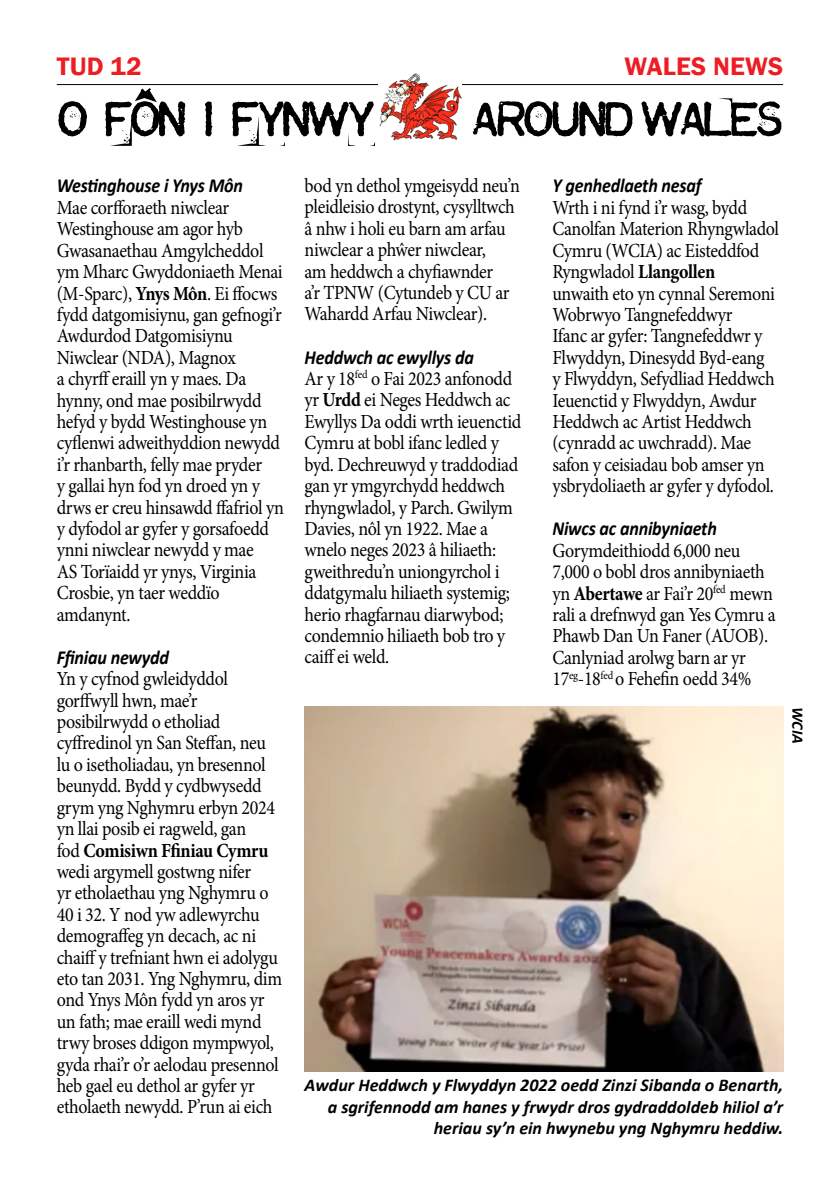
<style>
.page{position:relative;width:840px;height:1191px;background:#fff}
.page>*{position:absolute;margin:0;border:0;box-sizing:border-box;transform-origin:0 0}
.t1{font:48px "Kingthings Printingkit";letter-spacing:-.06em;color:#000;scale:1.1 1}
.t2{font:600 26px "Franklin Gothic";letter-spacing:.01em;color:#ed1d24}
.t3{font:20px/21.4px "Minion Pro";letter-spacing:-.02em;color:#000;scale:.9 1}
.t4{font:italic 700 20px "Calibri";letter-spacing:-.01em;color:#000;scale:.9 1}
.t5{font:italic 700 18px/21.6px "Calibri";color:#000;text-align:right}
.t6{font:italic 700 16px "Calibri";color:#000}
.s1{font-weight:700}
</style>
<div class="page">
<hr style="left:57px;top:84px;width:725px;height:1px;background:#000">
<img style="left:378px;top:73px;width:83px;height:68px">
<svg style="left:135px;top:88px;width:22px;height:14px"></svg>
<img style="left:304px;top:707px;width:478px;height:364px">
<h2 class="t2" style="left:57px;top:50px;width:86px">TUD 12</h2>
<h2 class="t2" style="left:624px;top:50px;width:160px">WALES NEWS</h2>
<h1 class="t1" style="left:57px;top:93px;width:290px">O FON I FYNWY</h1>
<h1 class="t1" style="left:471px;top:93px;width:284px">AROUND WALES</h1>
<p class="t4" style="left:57px;top:172px;width:208px">Westinghouse i Ynys Môn</p>
<p class="t3" style="left:57px;top:197px;width:254px">Mae corfforaeth niwclear<br>Westinghouse am agor hyb<br>Gwasanaethau Amgylcheddol ym Mharc Gwyddoniaeth Menai (M-Sparc), <span class="s1">Ynys Môn</span>. Ei ffocws fydd datgomisiynu, gan gefnogi’r<br>Awdurdod Datgomisiynu<br>Niwclear (NDA), Magnox<br>a chyrff eraill yn y maes. Da hynny, ond mae posibilrwydd hefyd y bydd Westinghouse yn cyflenwi adweithyddion newydd i’r rhanbarth, felly mae pryder<br>y gallai hyn fod yn droed yn y drws er creu hinsawdd ffafriol yn y dyfodol ar gyfer y gorsafoedd ynni niwclear newydd y mae<br>AS Torïaidd yr ynys, Virginia<br>Crosbie, yn taer weddïo amdanynt.</p>
<p class="t4" style="left:57px;top:643px;width:126px">Ffiniau newydd</p>
<p class="t3" style="left:57px;top:668px;width:252px">Yn y cyfnod gwleidyddol gorffwyll hwn, mae’r posibilrwydd o etholiad cyffredinol yn San Steffan, neu lu o isetholiadau, yn bresennol beunydd. Bydd y cydbwysedd grym yng Nghymru erbyn 2024 yn llai posib ei ragweld, gan<br>fod <span class="s1">Comisiwn Ffiniau Cymru </span>wedi argymell gostwng nifer<br>yr etholaethau yng Nghymru o<br>40 i 32. Y nod yw adlewyrchu demograffeg yn decach, ac ni chaiff y trefniant hwn ei adolygu eto tan 2031. Yng Nghymru, dim ond Ynys Môn fydd yn aros yr un fath; mae eraill wedi mynd trwy broses ddigon mympwyol, gyda rhai’r o’r aelodau presennol heb gael eu dethol ar gyfer yr etholaeth newydd. P’run ai eich</p>
<p class="t3" style="left:304px;top:175px;width:241px">bod yn dethol ymgeisydd neu’n pleidleisio drostynt, cysylltwch â nhw i holi eu barn am arfau niwclear a phŵer niwclear,<br>am heddwch a chyfiawnder<br>a’r TPNW (Cytundeb y CU ar<br>Wahardd Arfau Niwclear).</p>
<p class="t4" style="left:304px;top:343px;width:189px">Heddwch ac ewyllys da</p>
<p class="t3" style="left:304px;top:368px;width:242px">Ar y 18<sup>fed</sup> o Fai 2023 anfonodd yr <span class="s1">Urdd</span> ei Neges Heddwch ac<br>Ewyllys Da oddi wrth ieuenctid<br>Cymru at bobl ifanc ledled y byd. Dechreuwyd y traddodiad gan yr ymgyrchydd heddwch rhyngwladol, y Parch. Gwilym<br>Davies, nôl yn 1922. Mae a wnelo neges 2023 â hiliaeth: gweithredu’n uniongyrchol i ddatgymalu hiliaeth systemig; herio rhagfarnau diarwybod; condemnio hiliaeth bob tro y caiff ei weld.</p>
<p class="t4" style="left:552px;top:172px;width:167px">Y genhedlaeth nesaf</p>
<p class="t3" style="left:552px;top:197px;width:253px">Wrth i ni fynd i’r wasg, bydd<br>Canolfan Materion Rhyngwladol<br>Cymru (WCIA) ac Eisteddfod<br>Ryngwladol <span class="s1">Llangollen<br></span>unwaith eto yn cynnal Seremoni<br>Wobrwyo Tangnefeddwyr<br>Ifanc ar gyfer: Tangnefeddwr y<br>Flwyddyn, Dinesydd Byd-eang<br>y Flwyddyn, Sefydliad Heddwch<br>Ieuenctid y Flwyddyn, Awdur<br>Heddwch ac Artist Heddwch (cynradd ac uwchradd). Mae safon y ceisiadau bob amser yn ysbrydoliaeth ar gyfer y dyfodol.</p>
<p class="t4" style="left:552px;top:514px;width:184px">Niwcs ac annibyniaeth</p>
<p class="t3" style="left:552px;top:540px;width:249px">Gorymdeithiodd 6,000 neu<br>7,000 o bobl dros annibyniaeth yn <span class="s1">Abertawe</span> ar Fai’r 20<sup>fed</sup> mewn rali a drefnwyd gan Yes Cymru a<br>Phawb Dan Un Faner (AUOB).<br>Canlyniad arolwg barn ar yr<br>17<sup>eg</sup>-18<sup>fed</sup> o Fehefin oedd 34%</p>
<p class="t5" style="left:304px;top:1073px;width:480px">Awdur Heddwch y Flwyddyn 2022 oedd Zinzi Sibanda o Benarth, a sgrifennodd am hanes y frwydr dros gydraddoldeb hiliol a’r heriau sy’n ein hwynebu yng Nghymru heddiw.</p>
<p class="t6" style="left:808px;top:707px;width:39px;rotate:90deg">WCIA</p>
</div>
